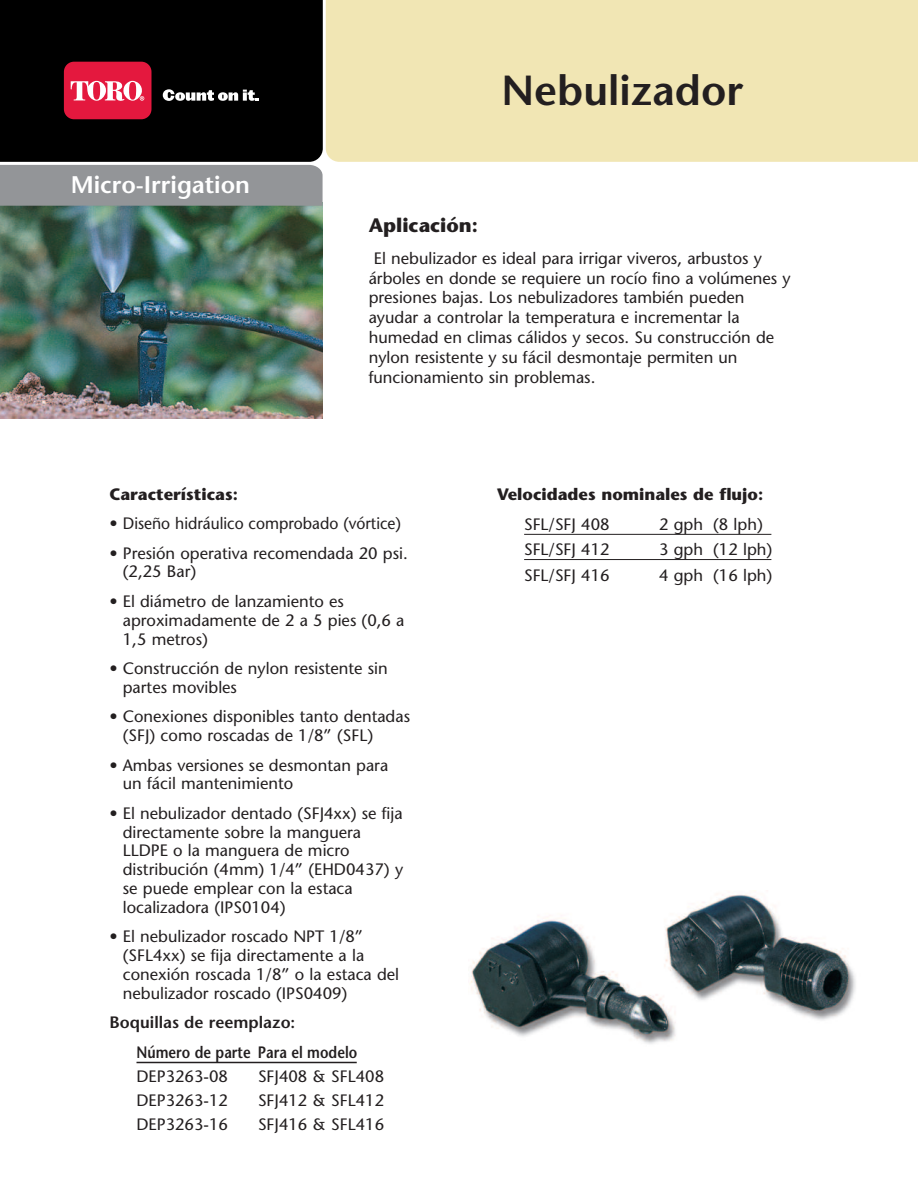
<style>
.page{position:relative;width:918px;height:1188px;background:#fff}
.page>*{position:absolute;margin:0;border:0;box-sizing:border-box;transform-origin:0 0}
.t1{font:600 42px "Stone Sans";color:#231f20}
.t2{font:600 24px "Stone Sans";color:#fff}
.t3{font:700 19.5px "Stone Sans";color:#231f20}
.t4{font:16.5px/18.8px "Stone Sans";color:#231f20}
.t5{font:600 16.5px/29.5px "Stone Sans";color:#231f20}
.t6{font:700 16.5px "Stone Sans";color:#231f20}
</style>
<div class="page">
<img style="left:0;top:206px;width:323px;height:212px">
<div style="left:0;top:165px;width:323px;height:41px;background:#939598"></div>
<div style="left:0;top:0;width:323px;height:162px;background:#000"></div>
<svg style="left:163px;top:89px;width:96px;height:12px"></svg>
<div style="left:326px;top:0;width:592px;height:162px;background:#f1e6b4"></div>
<div style="left:64px;top:62px;width:88px;height:57px;background:#e4183e;border-radius:10px"></div>
<svg style="left:71px;top:81px;width:73px;height:20px"></svg>
<hr style="left:136px;top:1062px;width:221px;height:1px;background:#231f20">
<hr style="left:524px;top:534px;width:247px;height:1px;background:#231f20">
<hr style="left:524px;top:559px;width:247px;height:1px;background:#231f20">
<img style="left:469px;top:894px;width:387px;height:150px">
<h2 class="t2" style="left:71px;top:176px;width:181px">Micro-Irrigation</h2>
<h1 class="t1" style="left:501px;top:75px;width:243px">Nebulizador</h1>
<p class="t3" style="left:369px;top:217px;width:111px">Aplicación:</p>
<p class="t4" style="left:369px;top:250px;width:424px;line-height:19.8px;text-indent:5px">El nebulizador es ideal para irrigar viveros, arbustos y árboles en donde se requiere un rocío fino a volúmenes y presiones bajas. Los nebulizadores también pueden ayudar a controlar la temperatura e incrementar la humedad en climas cálidos y secos. Su construcción de nylon resistente y su fácil desmontaje permiten un funcionamiento sin problemas.</p>
<p class="t6" style="left:109px;top:487px;width:130px">Características:</p>
<p class="t4" style="left:109px;top:516px;width:293px">• Diseño hidráulico comprobado (vórtice)</p>
<p class="t4" style="left:123px;top:545px;width:287px;text-indent:-13px">• Presión operativa recomendada 20 psi. (2,25 Bar)</p>
<p class="t4" style="left:123px;top:594px;width:283px;text-indent:-13px">• El diámetro de lanzamiento es aproximadamente de 2 a 5 pies (0,6 a<br>1,5 metros)</p>
<p class="t4" style="left:123px;top:661px;width:267px;text-indent:-13px">• Construcción de nylon resistente sin partes movibles</p>
<p class="t4" style="left:123px;top:709px;width:289px;text-indent:-13px">• Conexiones disponibles tanto dentadas (SFJ) como roscadas de 1/8” (SFL)</p>
<p class="t4" style="left:123px;top:757px;width:267px;text-indent:-13px">• Ambas versiones se desmontan para un fácil mantenimiento</p>
<p class="t4" style="left:123px;top:806px;width:282px;text-indent:-13px">• El nebulizador dentado (SFJ4xx) se fija directamente sobre la manguera<br>LLDPE o la manguera de micro distribución (4mm) 1/4” (EHD0437) y se puede emplear con la estaca localizadora (IPS0104)</p>
<p class="t4" style="left:123px;top:929px;width:278px;text-indent:-13px">• El nebulizador roscado NPT 1/8” (SFL4xx) se fija directamente a la conexión roscada 1/8” o la estaca del nebulizador roscado (IPS0409)</p>
<p class="t5" style="left:136px;top:1009px;width:222px;text-indent:-27px">Boquillas de reemplazo:<br>Número de parte Para el modelo</p>
<p class="t4" style="left:136px;top:1068px;width:93px">DEP3263-08</p>
<p class="t4" style="left:258px;top:1068px;width:128px">SFJ408 &amp; SFL408</p>
<p class="t4" style="left:137px;top:1093px;width:93px">DEP3263-12</p>
<p class="t4" style="left:258px;top:1093px;width:128px">SFJ412 &amp; SFL412</p>
<p class="t4" style="left:137px;top:1117px;width:93px">DEP3263-16</p>
<p class="t4" style="left:258px;top:1117px;width:128px">SFJ416 &amp; SFL416</p>
<p class="t6" style="left:497px;top:487px;width:268px">Velocidades nominales de flujo:</p>
<p class="t4" style="left:524px;top:517px;width:87px">SFL/SFJ 408</p>
<p class="t4" style="left:659px;top:517px;width:105px">2 gph (8 lph)</p>
<p class="t4" style="left:524px;top:542px;width:87px">SFL/SFJ 412</p>
<p class="t4" style="left:659px;top:542px;width:115px">3 gph (12 lph)</p>
<p class="t4" style="left:524px;top:567px;width:87px">SFL/SFJ 416</p>
<p class="t4" style="left:659px;top:567px;width:115px">4 gph (16 lph)</p>
</div>
